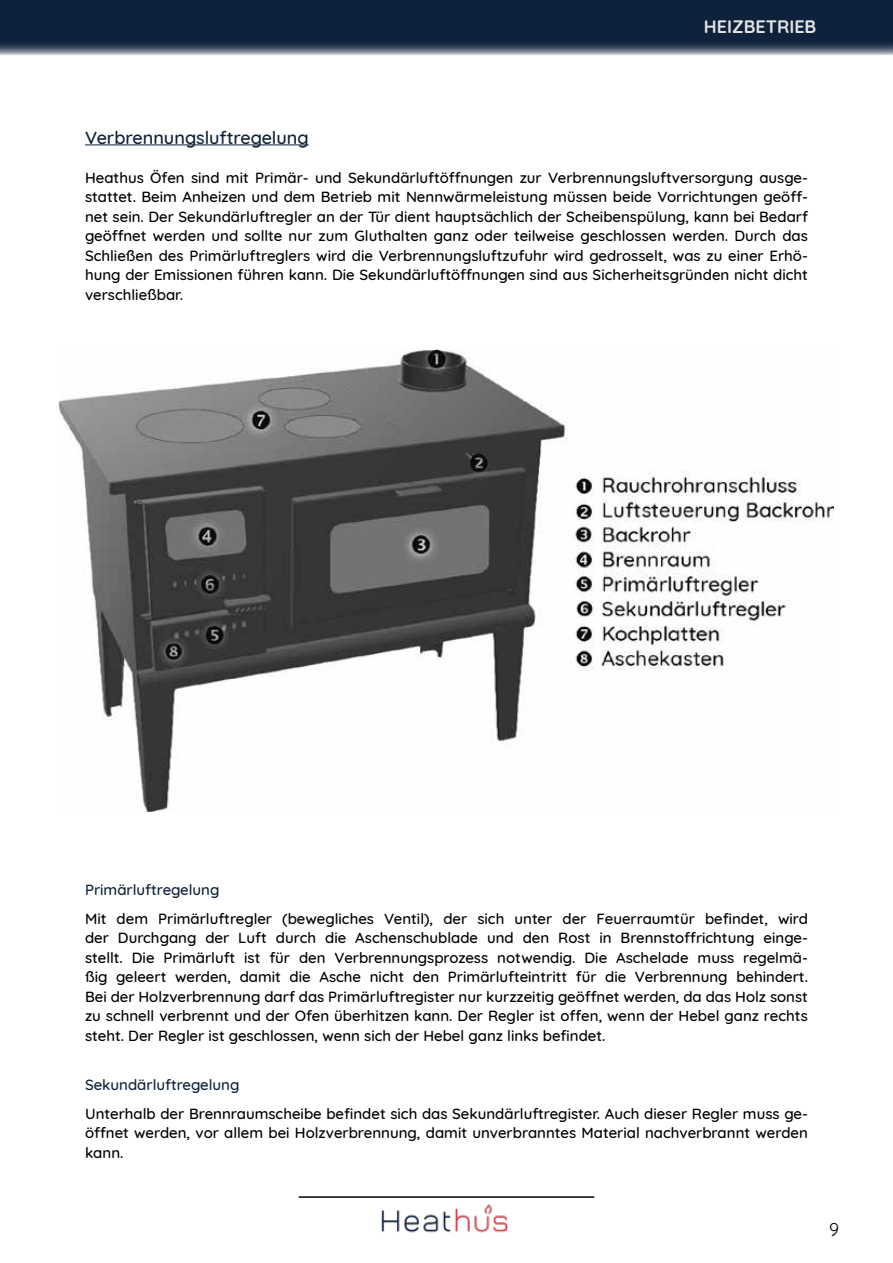
<style>
.page{position:relative;width:893px;height:1263px;background:#fff}
.page>*{position:absolute;margin:0;border:0;box-sizing:border-box;transform-origin:0 0}
.t1{font:500 18px "Quicksand";color:#0f223b}
.t2{font:700 18px "Quicksand";color:#e3e3e4}
.t3{font:18px "Quicksand";color:#000}
.t4{font:500 15px/19.5px "Quicksand";color:#000;text-align:justify}
.t5{font:500 15px "Quicksand";color:#0f223b}
</style>
<div class="page">
<svg style="left:0;top:0;width:893px;height:55px;background:#203249"></svg>
<img style="left:381px;top:1204px;width:127px;height:29px">
<hr style="left:299px;top:1196px;width:295px;height:2px;background:#000">
<hr style="left:85px;top:144px;width:224px;height:1px;background:#0f223b">
<img style="left:58px;top:350px;width:775px;height:461px">
<p class="t2" style="left:704px;top:12px;width:24px">HEIZBETRIEB</p>
<p class="t1" style="left:85px;top:123px;width:225px">Verbrennungsluftregelung</p>
<p class="t4" style="left:85px;top:166px;width:724px">Heathus Öfen sind mit Primär- und Sekundärluftöffnungen zur Verbrennungsluftversorgung ausge&shy;stattet. Beim Anheizen und dem Betrieb mit Nennwärmeleistung müssen beide Vorrichtungen geöff&shy;net sein. Der Sekundärluftregler an der Tür dient hauptsächlich der Scheibenspülung, kann bei Bedarf geöffnet werden und sollte nur zum Gluthalten ganz oder teilweise geschlossen werden. Durch das Schließen des Primärluftreglers wird die Verbrennungsluftzufuhr wird gedrosselt, was zu einer Erhö&shy;hung der Emissionen führen kann. Die Sekundärluftöffnungen sind aus Sicherheitsgründen nicht dicht verschließbar.</p>
<p class="t5" style="left:85px;top:878px;width:136px">Primärluftregelung</p>
<p class="t4" style="left:85px;top:907px;width:724px">Mit dem Primärluftregler (bewegliches Ventil), der sich unter der Feuerraumtür befindet, wird der Durchgang der Luft durch die Aschenschublade und den Rost in Brennstoffrichtung einge&shy;stellt. Die Primärluft ist für den Verbrennungsprozess notwendig. Die Aschelade muss regelmä&shy;ßig geleert werden, damit die Asche nicht den Primärlufteintritt für die Verbrennung behindert.<br>Bei der Holzverbrennung darf das Primärluftregister nur kurzzeitig geöffnet werden, da das Holz sonst zu schnell verbrennt und der Ofen überhitzen kann. Der Regler ist offen, wenn der Hebel ganz rechts steht. Der Regler ist geschlossen, wenn sich der Hebel ganz links befindet.</p>
<p class="t5" style="left:85px;top:1073px;width:156px">Sekundärluftregelung</p>
<p class="t4" style="left:85px;top:1102px;width:724px">Unterhalb der Brennraumscheibe befindet sich das Sekundärluftregister. Auch dieser Regler muss ge&shy;öffnet werden, vor allem bei Holzverbrennung, damit unverbranntes Material nachverbrannt werden kann.</p>
<p class="t3" style="left:829px;top:1215px;width:11px">9</p>
</div>
